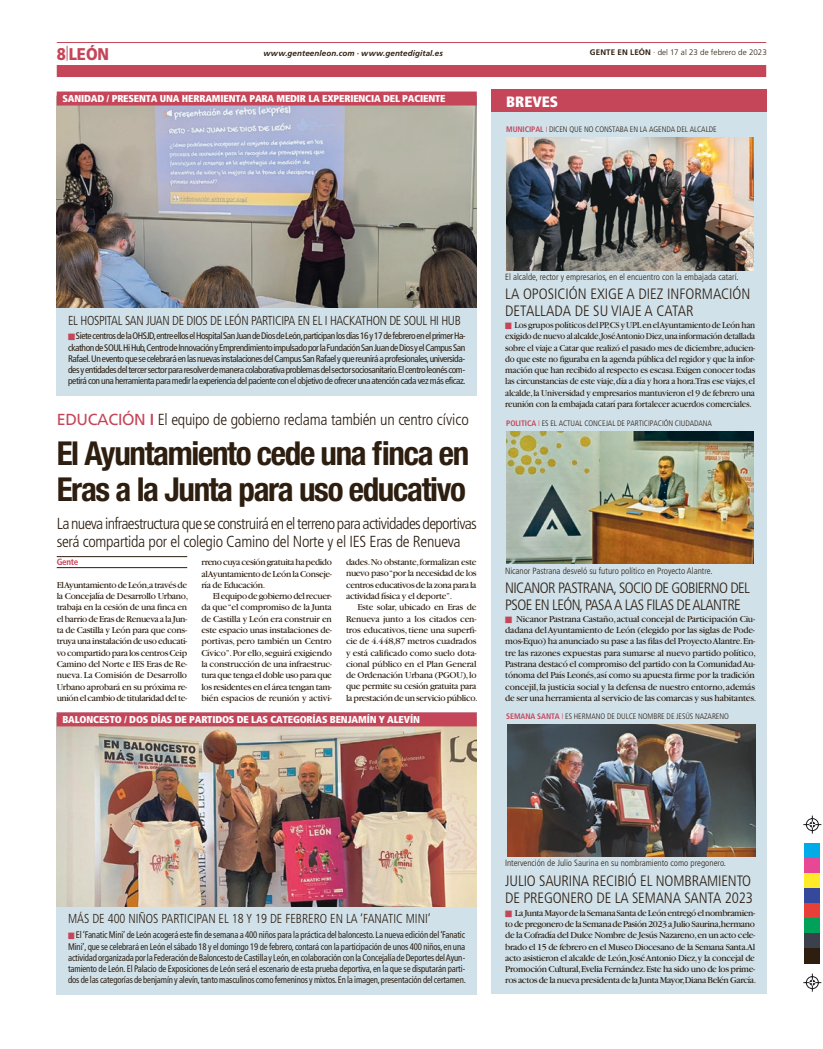
<style>
.page{position:relative;width:823px;height:1049px;background:#fff}
.page>*{position:absolute;margin:0;border:0;box-sizing:border-box;transform-origin:0 0}
.t1{font:700 condensed 33px/36px "Helvetica Neue LT Std";letter-spacing:-.04em;color:#2d1e10}
.t2{font:900 17px "Frutiger LT Std";color:#c54559;scale:.88 1}
.t3{font:300 condensed 16px/18px "Frutiger LT Std";letter-spacing:-.04em;color:#2d1e10}
.t4{font:300 condensed 16px "Frutiger LT Std";letter-spacing:-.02em;color:#2d1e10}
.t5{font:300 condensed 15px/17px "Frutiger LT Std";letter-spacing:-.01em;color:#2d1e10}
.t6{font:300 condensed 15px/17px "Frutiger LT Std";letter-spacing:-.04em;color:#2d1e10}
.t7{font:900 condensed 15px "Frutiger LT Std";color:#fff}
.t8{font:300 condensed 13px "Frutiger LT Std";letter-spacing:-.025em;color:#2d1e10;scale:.95 1}
.t9{font:300 condensed 13px "Frutiger LT Std";color:#2d1e10;scale:.95 1}
.t10{font:900 condensed 10px "Frutiger";letter-spacing:-.015em;color:#fff}
.t11{font:9.5px/11.3px "Garamond";letter-spacing:-.03em;color:#2d1e10}
.t12{font:condensed 9.5px/11.3px "Frutiger LT Std";letter-spacing:-.03em;color:#2d1e10;text-align:justify}
.t13{font:condensed 9.5px/11.3px "Frutiger LT Std";letter-spacing:-.03em;color:#2d1e10;text-align:justify;scale:.92 1}
.t14{font:9.5px/11.3px "Garamond";letter-spacing:-.03em;color:#2d1e10;text-align:justify;scale:.95 1}
.t15{font:300 condensed 9px "Frutiger LT Std";color:#2d1e10}
.t16{font:700 condensed 9px "Frutiger LT Std";letter-spacing:-.03em;color:#c54559}
.t17{font:300 condensed 8px "Frutiger";letter-spacing:-.01em;color:#2d1e10}
.t18{font:italic 700 8px "Frutiger LT Std";letter-spacing:.015em;color:#2d1e10}
.t19{font:300 8px "Frutiger LT Std";letter-spacing:.005em;color:#2d1e10}
.s1{font-weight:700}
.s2{font-weight:700;color:#c54559}
.s3{color:#c54559}
.s4{font-weight:400;font-stretch:normal;color:#c54559}
</style>
<div class="page">
<hr style="left:57px;top:42px;width:708px;height:1px;background:#c54559">
<div style="left:57px;top:65px;width:708px;height:12px;background:#c54559"></div>
<svg style="left:803px;top:815px;width:17px;height:19px"></svg>
<svg style="left:803px;top:973px;width:17px;height:18px"></svg>
<div style="left:804px;top:844px;width:15px;height:15px;background:#00abe7"></div>
<div style="left:804px;top:859px;width:15px;height:15px;background:#e74795"></div>
<div style="left:804px;top:874px;width:15px;height:15px;background:#ffeb27"></div>
<div style="left:804px;top:889px;width:15px;height:15px;background:#36489b"></div>
<div style="left:804px;top:904px;width:15px;height:15px;background:#e83f39"></div>
<div style="left:804px;top:919px;width:15px;height:15px;background:#00a159"></div>
<div style="left:804px;top:934px;width:15px;height:15px;background:#3a414c"></div>
<div style="left:804px;top:949px;width:15px;height:15px;background:#2d1e10"></div>
<hr style="left:57px;top:556px;width:130px;height:1px;background:#2d1e10">
<hr style="left:57px;top:567px;width:130px;height:1px;background:#2d1e10">
<div style="left:57px;top:712px;width:419px;height:283px;background:#d0e1ea"></div>
<img style="left:57px;top:726px;width:419px;height:180px">
<div style="left:57px;top:712px;width:419px;height:14px;background:#c54559"></div>
<div style="left:57px;top:95px;width:419px;height:300px;background:#d0e1ea"></div>
<img style="left:57px;top:106px;width:419px;height:201px">
<div style="left:57px;top:92px;width:419px;height:14px;background:#c54559"></div>
<div style="left:491px;top:90px;width:275px;height:903px;background:#d0e1ea"></div>
<div style="left:491px;top:90px;width:275px;height:22px;background:#c54559"></div>
<img style="left:506px;top:137px;width:247px;height:133px">
<img style="left:506px;top:431px;width:247px;height:132px">
<img style="left:507px;top:724px;width:247px;height:132px">
<h2 class="t2" style="left:57px;top:44px;width:61px">8<sup>|</sup>LEÓN</h2>
<p class="t19" style="left:589px;top:48px;width:178px"><span class="s1">GENTE EN LEÓN</span> · del 17 al 23 de febrero de 2023</p>
<p class="t18" style="left:263px;top:49px;width:181px">www.genteenleon.com · www.gentedigital.es</p>
<p class="t10" style="left:62px;top:93px;width:384px">SANIDAD / PRESENTA UNA HERRAMIENTA PARA MEDIR LA EXPERIENCIA DEL PACIENTE</p>
<h3 class="t7" style="left:506px;top:92px;width:53px">BREVES</h3>
<p class="t17" style="left:506px;top:125px;width:212px"><span class="s2">MUNICIPAL</span> <span class="s3">I</span> DICEN QUE NO CONSTABA EN LA AGENDA DEL ALCALDE</p>
<h3 class="t8" style="left:68px;top:313px;width:414px">EL HOSPITAL SAN JUAN DE DIOS DE LEÓN PARTICIPA EN EL I HACKATHON DE SOUL HI HUB</h3>
<p class="t12" style="left:68px;top:330px;width:399px"><span class="s3">■</span> Siete centros de la OHSJD,entre ellos el Hospital San Juan de Dios de León,participan los días 16 y 17 de febrero en el primer Ha&shy;ckathon de SOUL Hi Hub, Centro de Innovación y Emprendimiento impulsado por la Fundación San Juan de Dios y el Campus San Rafael. Un evento que se celebrará en las nuevas instalaciones del Campus San Rafael y que reunirá a profesionales, universida&shy;des y entidades del tercer sector para resolver de manera colaborativa problemas del sector sociosanitario. El centro leonés com&shy;petirá con una herramienta para medir la experiencia del paciente con el objetivo de ofrecer una atención cada vez más eficaz.</p>
<h3 class="t4" style="left:57px;top:410px;width:413px"><span class="s4">EDUCACIÓN</span> <span class="s2">I</span> El equipo de gobierno reclama también un centro cívico</h3>
<h1 class="t1" style="left:57px;top:435px;width:414px">El Ayuntamiento cede una finca en<br>Eras a la Junta para uso educativo</h1>
<h3 class="t3" style="left:57px;top:514px;width:421px">La nueva infraestructura que se construirá en el terreno para actividades deportivas será compartida por el colegio Camino del Norte y el IES Eras de Renueva</h3>
<p class="t16" style="left:57px;top:557px;width:23px">Gente</p>
<p class="t11" style="left:57px;top:579px;width:133px">El Ayuntamiento de León,a través de la Concejalía de Desarrollo Urbano, trabaja en la cesión de una finca en el barrio de Eras de Renueva a la Jun&shy;ta de Castilla y León para que cons&shy;truya una instalación de uso educati&shy;vo compartido para los centros Ceip Camino del Norte e IES Eras de Re&shy;nueva. La Comisión de Desarrollo Urbano aprobará en su próxima re&shy;unión el cambio de titularidad del te-</p>
<p class="t11" style="left:201px;top:557px;width:132px;text-align:justify">rreno cuya cesión gratuita ha pedido al Ayuntamiento de León la Conseje&shy;ría de Educación.</p>
<p class="t11" style="left:201px;top:591px;width:132px;text-align:justify;text-indent:11px">El equipo de gobierno del recuer&shy;da que “el compromiso de la Junta de Castilla y León era construir en este espacio unas instalaciones de&shy;portivas, pero también un Centro Cívico”. Por ello, seguirá exigiendo la construcción de una infraestruc&shy;tura que tenga el doble uso para que los residentes en el área tengan tam&shy;bién espacios de reunión y activi-</p>
<p class="t11" style="left:346px;top:557px;width:132px;text-align:justify">dades.No obstante,formalizan este nuevo paso “por la necesidad de los centros educativos de la zona para la actividad física y el deporte”.</p>
<p class="t11" style="left:346px;top:602px;width:133px;text-indent:11px">Este solar, ubicado en Eras de Renueva junto a los citados cen&shy;tros educativos, tiene una superfi&shy;cie de 4.448,87 metros cuadrados y está calificado como suelo dota&shy;cional público en el Plan General de Ordenación Urbana (PGOU), lo que permite su cesión gratuita para la prestación de un servicio público.</p>
<p class="t10" style="left:62px;top:713px;width:358px">BALONCESTO / DOS DÍAS DE PARTIDOS DE LAS CATEGORÍAS BENJAMÍN Y ALEVÍN</p>
<p class="t15" style="left:504px;top:271px;width:235px">El alcalde, rector y empresarios, en el encuentro con la embajada catarí.</p>
<p class="t14" style="left:505px;top:319px;width:264px"><span class="s3">■</span> Los grupos políticos del PP,CS y UPL en el Ayuntamiento de León han exigido de nuevo al alcalde,José Antonio Diez,una información detallada sobre el viaje a Catar que realizó el pasado mes de diciembre, aducien&shy;do que este no figuraba en la agenda pública del regidor y que la infor&shy;mación que han recibido al respecto es escasa. Exigen conocer todas las circunstancias de este viaje, día a día y hora a hora.Tras ese viajes, el alcalde, la Universidad y empresarios mantuvieron el 9 de febrero una reunión con la embajada catarí para fortalecer acuerdos comerciales.</p>
<h3 class="t5" style="left:505px;top:286px;width:246px">LA OPOSICIÓN EXIGE A DIEZ INFORMACIÓN<br>DETALLADA DE SU VIAJE A CATAR</h3>
<p class="t17" style="left:506px;top:419px;width:207px"><span class="s2">POLITICA</span> <span class="s3">I</span> ES EL ACTUAL CONCEJAL DE PARTICIPACIÓN CIUDADANA</p>
<p class="t15" style="left:504px;top:565px;width:209px">Nicanor Pastrana desveló su futuro político en Proyecto Alantre.</p>
<p class="t11" style="left:505px;top:613px;width:252px"><span class="s3">■</span> Nicanor Pastrana Castaño, actual concejal de Participación Ciu&shy;dadana del Ayuntamiento de León (elegido por las siglas de Pode&shy;mos-Equo) ha anunciado su pase a las filas del Proyecto Alantre.En&shy;tre las razones expuestas para sumarse al nuevo partido político, Pastrana destacó el compromiso del partido con la Comunidad Au&shy;tónoma del País Leonés, así como su apuesta firme por la tradición concejil, la justicia social y la defensa de nuestro entorno, además de ser una herramienta al servicio de las comarcas y sus habitantes.</p>
<h3 class="t6" style="left:505px;top:579px;width:246px">NICANOR PASTRANA, SOCIO DE GOBIERNO DEL<br>PSOE EN LEÓN, PASA A LAS FILAS DE ALANTRE</h3>
<p class="t17" style="left:506px;top:712px;width:224px"><span class="s2">SEMANA SANTA</span> <span class="s3">I</span> ES HERMANO DE DULCE NOMBRE DE JESÚS NAZARENO</p>
<h3 class="t9" style="left:68px;top:911px;width:383px">MÁS DE 400 NIÑOS PARTICIPAN EL 18 Y 19 DE FEBRERO EN LA ‘FANATIC MINI’</h3>
<p class="t13" style="left:68px;top:929px;width:433px"><span class="s3">■</span> El ‘Fanatic Mini’ de León acogerá este fin de semana a 400 niños para la práctica del baloncesto. La nueva edición del ‘Fanatic Mini’, que se celebrará en León el sábado 18 y el domingo 19 de febrero, contará con la participación de unos 400 niños, en una actividad organizada por la Federación de Baloncesto de Castilla y León, en colaboración con la Concejalía de Deportes del Ayun&shy;tamiento de León. El Palacio de Exposiciones de León será el escenario de esta prueba deportiva, en la que se disputarán parti&shy;dos de las categorías de benjamín y alevín, tanto masculinos como femeninos y mixtos. En la imagen, presentación del certamen.</p>
<p class="t15" style="left:504px;top:858px;width:222px">Intervención de Julio Saurina en su nombramiento como pregonero.</p>
<h3 class="t5" style="left:505px;top:872px;width:249px">JULIO SAURINA RECIBIÓ EL NOMBRAMIENTO<br>DE PREGONERO DE LA SEMANA SANTA 2023</h3>
<p class="t11" style="left:505px;top:907px;width:252px"><span class="s3">■</span> La Junta Mayor de la Semana Santa de León entregó el nombramien&shy;to de pregonero de la Semana de Pasión 2023 a Julio Saurina,hermano de la Cofradía del Dulce Nombre de Jesús Nazareno,en un acto cele&shy;brado el 15 de febrero en el Museo Diocesano de la Semana Santa.Al acto asistieron el alcalde de León,José Antonio Diez,y la concejal de Promoción Cultural,Evelia Fernández.Este ha sido uno de los prime&shy;ros actos de la nueva presidenta de la Junta Mayor,Diana Belén García.</p>
</div>
